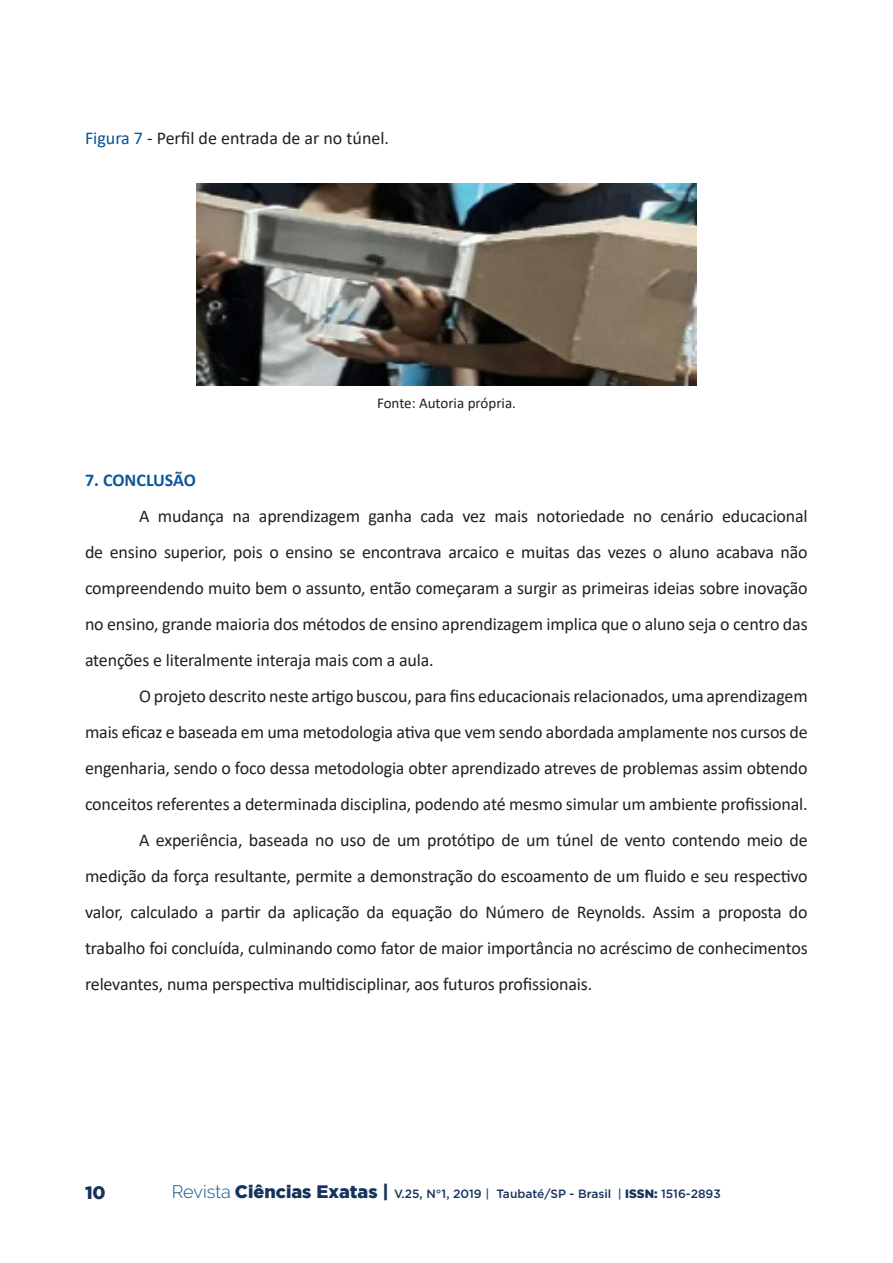
<style>
.page{position:relative;width:893px;height:1263px;background:#fff}
.page>*{position:absolute;margin:0;border:0;box-sizing:border-box;transform-origin:0 0}
.Texto{font:18px/36px "Calibri";letter-spacing:-.01em;color:#231f20;text-align:justify}
.Titulo_Artigo{font:700 18px "Calibri";letter-spacing:-.005em;color:#10589b}
.t1{font:900 18px "Gotham";color:#16335b}
.t2{font:15px "Calibri";color:#231f20}
.t3{font:500 12px "Gotham";color:#16335b}
.s1{color:#045295}
.s2{font-family:"Raleway";font-weight:300;font-size:18px;color:#045295}
.s3{font-weight:900;font-size:18px}
.s4{color:#10589b}
.s5{font-weight:900}
</style>
<div class="page">
<img style="left:196px;top:184px;width:501px;height:202px">
<p class="Texto" style="left:85px;top:120px;width:306px"><span class="s1">Figura 7</span> - Perfil de entrada de ar no túnel.</p>
<p class="t2" style="left:377px;top:393px;width:140px">Fonte: Autoria própria.</p>
<p class="Titulo_Artigo" style="left:85px;top:467px;width:112px">7. CONCLUSÃO</p>
<p class="Texto" style="left:85px;top:498px;width:724px;text-indent:54px">A mudança na aprendizagem ganha cada vez mais notoriedade no cenário educacional de ensino superior, pois o ensino se encontrava arcaico e muitas das vezes o aluno acabava não compreendendo muito bem o assunto, então começaram a surgir as primeiras ideias sobre inovação no ensino, grande maioria dos métodos de ensino aprendizagem implica que o aluno seja o centro das atenções e literalmente interaja mais com a aula.</p>
<p class="Texto" style="left:85px;top:678px;width:724px;text-indent:54px">O projeto descrito neste artigo buscou, para fins educacionais relacionados, uma aprendizagem mais eficaz e baseada em uma metodologia ativa que vem sendo abordada amplamente nos cursos de engenharia, sendo o foco dessa metodologia obter aprendizado atreves de problemas assim obtendo conceitos referentes a determinada disciplina, podendo até mesmo simular um ambiente profissional.</p>
<p class="Texto" style="left:85px;top:822px;width:724px;text-indent:54px">A experiência, baseada no uso de um protótipo de um túnel de vento contendo meio de medição da força resultante, permite a demonstração do escoamento de um fluido e seu respectivo valor, calculado a partir da aplicação da equação do Número de Reynolds. Assim a proposta do trabalho foi concluída, culminando como fator de maior importância no acréscimo de conhecimentos relevantes, numa perspectiva multidisciplinar, aos futuros profissionais.</p>
<p class="t1" style="left:85px;top:1182px;width:22px">10</p>
<p class="t3" style="left:172px;top:1186px;width:550px"><span class="s2">Revista</span> <span class="s3">Ciências Exatas |</span> V.25, N°1, 2019 <span class="s4">|</span> Taubaté/SP - Brasil <span class="s4">|</span> <span class="s5">ISSN:</span> 1516-2893</p>
</div>
